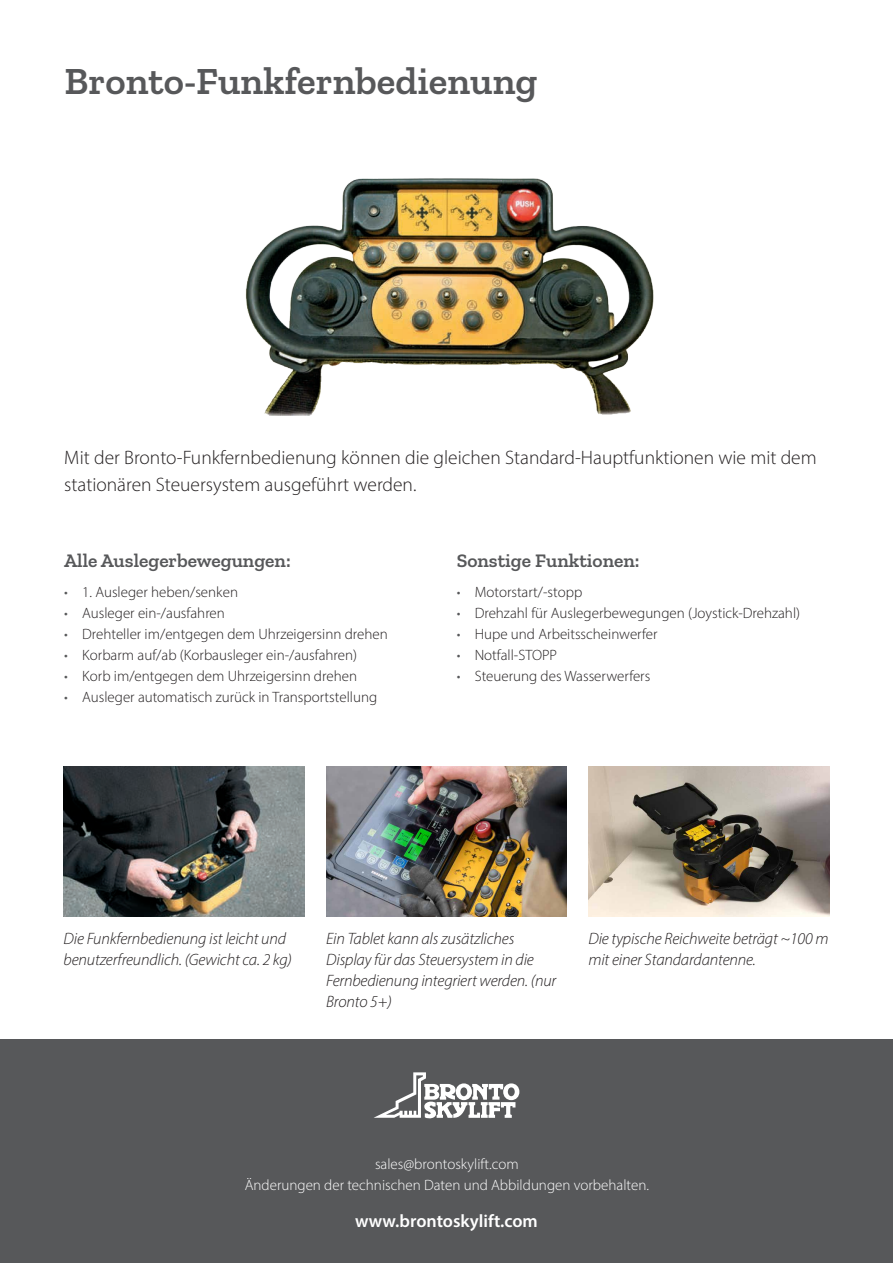
<style>
.page{position:relative;width:893px;height:1263px;background:#fff}
.page>*{position:absolute;margin:0;border:0;box-sizing:border-box;transform-origin:0 0}
.t1{font:600 39px "Zilla Slab";color:#57585a}
.t2{font:300 19.5px/27px "Myriad Pro";color:#231f20}
.t3{font:600 19.5px "Zilla Slab";color:#57585a}
.t4{font:600 18px "Myriad Pro";color:#fff}
.t5{font:italic 300 16.5px/21px "Myriad Pro";letter-spacing:-.01em;color:#231f20}
.t6{font:300 15px "Myriad Pro";color:#231f20}
.t7{font:300 15px/21px "Myriad Pro";color:#fff;text-align:center}
.s1{color:#57585a}
</style>
<div class="page">
<img style="left:64px;top:766px;width:241px;height:150px">
<img style="left:326px;top:766px;width:241px;height:150px">
<div style="left:0;top:1039px;width:893px;height:224px;background:#57585a"></div>
<svg style="left:374px;top:1072px;width:145px;height:47px"></svg>
<img style="left:588px;top:766px;width:241px;height:150px">
<img style="left:245px;top:178px;width:409px;height:238px">
<h1 class="t1" style="left:65px;top:67px;width:474px">Bronto-Funkfernbedienung</h1>
<h2 class="t2" style="left:64px;top:445px;width:754px">Mit der Bronto-Funkfernbedienung können die gleichen Standard-Hauptfunktionen wie mit dem stationären Steuersystem ausgeführt werden.</h2>
<h2 class="t3" style="left:64px;top:554px;width:228px">Alle Auslegerbewegungen:</h2>
<p class="t6" style="left:64px;top:585px;width:175px"><span class="s1">•</span> 1. Ausleger heben/senken</p>
<p class="t6" style="left:64px;top:606px;width:162px"><span class="s1">•</span> Ausleger ein-/ausfahren</p>
<p class="t6" style="left:64px;top:627px;width:325px"><span class="s1">•</span> Drehteller im/entgegen dem Uhrzeigersinn drehen</p>
<p class="t6" style="left:64px;top:648px;width:294px"><span class="s1">•</span> Korbarm auf/ab (Korbausleger ein-/ausfahren)</p>
<p class="t6" style="left:64px;top:669px;width:294px"><span class="s1">•</span> Korb im/entgegen dem Uhrzeigersinn drehen</p>
<p class="t6" style="left:64px;top:690px;width:315px"><span class="s1">•</span> Ausleger automatisch zurück in Transportstellung</p>
<h2 class="t3" style="left:457px;top:554px;width:184px">Sonstige Funktionen:</h2>
<p class="t6" style="left:457px;top:585px;width:127px"><span class="s1">•</span> Motorstart/-stopp</p>
<p class="t6" style="left:457px;top:606px;width:345px"><span class="s1">•</span> Drehzahl für Auslegerbewegungen (Joystick-Drehzahl)</p>
<p class="t6" style="left:457px;top:627px;width:202px"><span class="s1">•</span> Hupe und Arbeitsscheinwerfer</p>
<p class="t6" style="left:457px;top:648px;width:102px"><span class="s1">•</span> Notfall-STOPP</p>
<p class="t6" style="left:457px;top:669px;width:195px"><span class="s1">•</span> Steuerung des Wasserwerfers</p>
<p class="t5" style="left:64px;top:929px;width:230px">Die Funkfernbedienung ist leicht und benutzerfreundlich. (Gewicht ca. 2 kg)</p>
<p class="t5" style="left:326px;top:929px;width:232px">Ein Tablet kann als zusätzliches<br>Display für das Steuersystem in die<br>Fernbedienung integriert werden. (nur<br>Bronto 5+)</p>
<p class="t5" style="left:588px;top:929px;width:242px">Die typische Reichweite beträgt ~100 m mit einer Standardantenne.</p>
<p class="t7" style="left:245px;top:1154px;width:406px">sales@brontoskylift.com<br>Änderungen der technischen Daten und Abbildungen vorbehalten.</p>
<p class="t4" style="left:355px;top:1214px;width:184px">www.brontoskylift.com</p>
</div>
